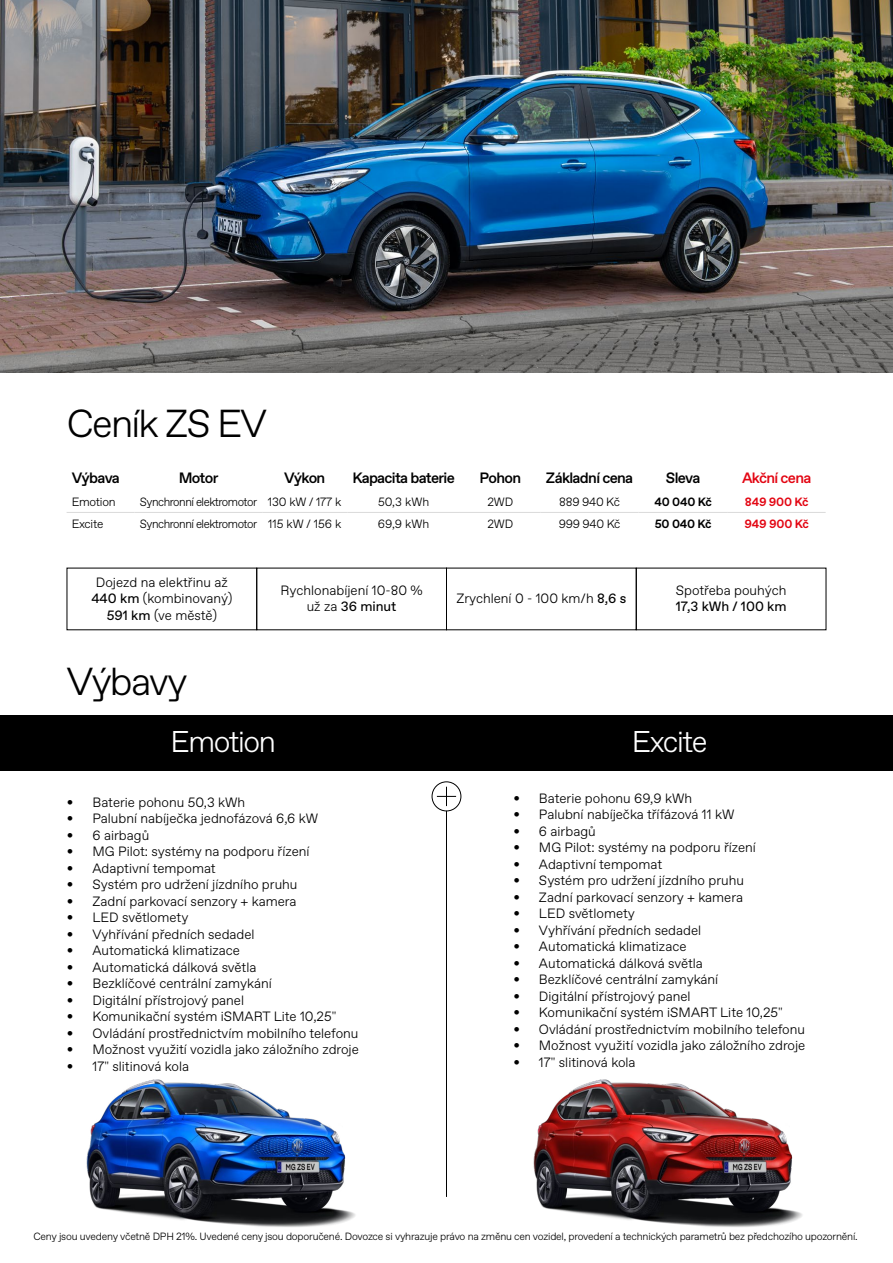
<style>
.page{position:relative;width:893px;height:1263px;background:#fff}
.page>*{position:absolute;margin:0;border:0;box-sizing:border-box;transform-origin:0 0}
.t1{font:300 39px "Favorit Std";letter-spacing:-.045em;color:#000}
.t2{font:300 30px "Favorit Std";letter-spacing:-.045em;color:#fff}
.t3{font:500 15px "Favorit Std";letter-spacing:-.045em;color:#000}
.t4{font:500 15px "Favorit Std";letter-spacing:-.045em;color:#e30613}
.t5{font:300 13.5px/16.5px "Favorit Std";color:#000;text-align:center}
.t6{font:13.5px "Favorit Std";color:#000}
.t7{font:300 12px "Favorit Std";letter-spacing:-.04em;color:#000;scale:.96 1}
.t8{font:300 12px "Favorit Std";letter-spacing:-.04em;color:#000}
.t9{font:700 12px "Favorit Std";letter-spacing:-.02em;color:#e30613}
.t10{font:700 12px "Favorit Std";letter-spacing:-.02em;color:#000}
.t11{font:300 12px "Favorit Std";letter-spacing:-.02em;color:#000}
.t12{font:300 10.5px "Favorit Std";letter-spacing:-.02em;color:#000}
.s1{font-weight:400}
</style>
<div class="page">
<img style="left:0;top:0;width:893px;height:372px">
<img style="left:86px;top:1079px;width:716px;height:148px">
<div style="left:0;top:715px;width:893px;height:55px;background:#000"></div>
<hr style="left:446px;top:811px;width:1px;height:386px;background:#000">
<svg style="left:431px;top:781px;width:31px;height:31px"></svg>
<hr style="left:67px;top:512px;width:68px;height:1px;background:#dadada">
<hr style="left:135px;top:512px;width:127px;height:1px;background:#dadada">
<hr style="left:262px;top:512px;width:85px;height:1px;background:#dadada">
<hr style="left:347px;top:512px;width:113px;height:1px;background:#dadada">
<hr style="left:460px;top:512px;width:81px;height:1px;background:#dadada">
<hr style="left:541px;top:512px;width:97px;height:1px;background:#dadada">
<hr style="left:638px;top:512px;width:90px;height:1px;background:#dadada">
<hr style="left:728px;top:512px;width:98px;height:1px;background:#dadada">
<h1 class="t1" style="left:67px;top:397px;width:201px">Ceník ZS EV</h1>
<p class="t3" style="left:72px;top:468px;width:50px">Výbava</p>
<p class="t3" style="left:179px;top:468px;width:41px">Motor</p>
<p class="t3" style="left:284px;top:468px;width:43px">Výkon</p>
<p class="t3" style="left:352px;top:468px;width:104px">Kapacita baterie</p>
<p class="t3" style="left:480px;top:468px;width:43px">Pohon</p>
<p class="t3" style="left:546px;top:468px;width:89px">Základní cena</p>
<p class="t3" style="left:666px;top:468px;width:36px">Sleva</p>
<p class="t4" style="left:742px;top:468px;width:71px">Akční cena</p>
<p class="t11" style="left:72px;top:494px;width:46px">Emotion</p>
<p class="t7" style="left:140px;top:494px;width:212px">Synchronní elektromotor 130 kW / 177 k</p>
<p class="t8" style="left:378px;top:494px;width:53px">50,3 kWh</p>
<p class="t8" style="left:487px;top:494px;width:27px">2WD</p>
<p class="t8" style="left:559px;top:494px;width:62px">889 940 Kč</p>
<p class="t10" style="left:654px;top:494px;width:59px">40 040 Kč</p>
<p class="t9" style="left:745px;top:494px;width:65px">849 900 Kč</p>
<p class="t8" style="left:72px;top:515px;width:33px">Excite</p>
<p class="t7" style="left:140px;top:515px;width:211px">Synchronní elektromotor 115 kW / 156 k</p>
<p class="t8" style="left:378px;top:515px;width:53px">69,9 kWh</p>
<p class="t8" style="left:487px;top:515px;width:27px">2WD</p>
<p class="t8" style="left:559px;top:515px;width:63px">999 940 Kč</p>
<p class="t10" style="left:655px;top:515px;width:58px">50 040 Kč</p>
<p class="t9" style="left:745px;top:515px;width:66px">949 900 Kč</p>
<p class="t5" style="left:91px;top:573px;width:142px">Dojezd na elektřinu až<br><span class="s1">440 km</span> (kombinovaný)<br><span class="s1">591 km</span> (ve městě)</p>
<p class="t5" style="left:281px;top:581px;width:144px">Rychlonabíjení 10-80 % už za <span class="s1">36 minut</span></p>
<p class="t5" style="left:456px;top:590px;width:171px">Zrychlení 0 - 100 km/h <span class="s1">8,6 s</span></p>
<h1 class="t1" style="left:67px;top:655px;width:122px">Výbavy</h1>
<p class="t5" style="left:676px;top:581px;width:112px">Spotřeba pouhých</p>
<p class="t6" style="left:676px;top:598px;width:112px">17,3 kWh / 100 km</p>
<h2 class="t2" style="left:170px;top:722px;width:107px">Emotion</h2>
<h2 class="t2" style="left:632px;top:722px;width:77px">Excite</h2>
<p class="t5" style="left:67px;top:793px;width:180px">• Baterie pohonu 50,3 kWh</p>
<p class="t5" style="left:67px;top:810px;width:253px">• Palubní nabíječka jednofázová 6,6 kW</p>
<p class="t5" style="left:67px;top:826px;width:84px">• 6 airbagů</p>
<p class="t5" style="left:67px;top:843px;width:244px">• MG Pilot: systémy na podporu řízení</p>
<p class="t5" style="left:67px;top:859px;width:150px">• Adaptivní tempomat</p>
<p class="t5" style="left:67px;top:876px;width:232px">• Systém pro udržení jízdního pruhu</p>
<p class="t5" style="left:67px;top:892px;width:231px">• Zadní parkovací senzory + kamera</p>
<p class="t5" style="left:67px;top:909px;width:123px">• LED světlomety</p>
<p class="t5" style="left:67px;top:925px;width:189px">• Vyhřívání předních sedadel</p>
<p class="t5" style="left:67px;top:942px;width:175px">• Automatická klimatizace</p>
<p class="t5" style="left:67px;top:958px;width:191px">• Automatická dálková světla</p>
<p class="t5" style="left:67px;top:975px;width:206px">• Bezklíčové centrální zamykání</p>
<p class="t5" style="left:67px;top:991px;width:179px">• Digitální přístrojový panel</p>
<p class="t5" style="left:67px;top:1008px;width:271px">• Komunikační systém iSMART Lite 10,25"</p>
<p class="t5" style="left:67px;top:1024px;width:293px">• Ovládání prostřednictvím mobilního telefonu</p>
<p class="t5" style="left:67px;top:1041px;width:293px">• Možnost využití vozidla jako záložního zdroje</p>
<p class="t5" style="left:67px;top:1057px;width:124px">• 17" slitinová kola</p>
<p class="t5" style="left:513px;top:789px;width:180px">• Baterie pohonu 69,9 kWh</p>
<p class="t5" style="left:513px;top:806px;width:222px">• Palubní nabíječka třífázová 11 kW</p>
<p class="t5" style="left:513px;top:822px;width:84px">• 6 airbagů</p>
<p class="t5" style="left:513px;top:839px;width:244px">• MG Pilot: systémy na podporu řízení</p>
<p class="t5" style="left:513px;top:855px;width:150px">• Adaptivní tempomat</p>
<p class="t5" style="left:513px;top:872px;width:232px">• Systém pro udržení jízdního pruhu</p>
<p class="t5" style="left:513px;top:888px;width:231px">• Zadní parkovací senzory + kamera</p>
<p class="t5" style="left:513px;top:905px;width:123px">• LED světlomety</p>
<p class="t5" style="left:513px;top:921px;width:189px">• Vyhřívání předních sedadel</p>
<p class="t5" style="left:513px;top:938px;width:175px">• Automatická klimatizace</p>
<p class="t5" style="left:513px;top:954px;width:191px">• Automatická dálková světla</p>
<p class="t5" style="left:513px;top:971px;width:206px">• Bezklíčové centrální zamykání</p>
<p class="t5" style="left:513px;top:987px;width:179px">• Digitální přístrojový panel</p>
<p class="t5" style="left:513px;top:1004px;width:271px">• Komunikační systém iSMART Lite 10,25"</p>
<p class="t5" style="left:513px;top:1020px;width:293px">• Ovládání prostřednictvím mobilního telefonu</p>
<p class="t5" style="left:513px;top:1037px;width:293px">• Možnost využití vozidla jako záložního zdroje</p>
<p class="t5" style="left:513px;top:1053px;width:124px">• 17" slitinová kola</p>
<p class="t12" style="left:33px;top:1229px;width:826px">Ceny jsou uvedeny včetně DPH 21%. Uvedené ceny jsou doporučené. Dovozce si vyhrazuje právo na změnu cen vozidel, provedení a technických parametrů bez předchozího upozornění.</p>
</div>
